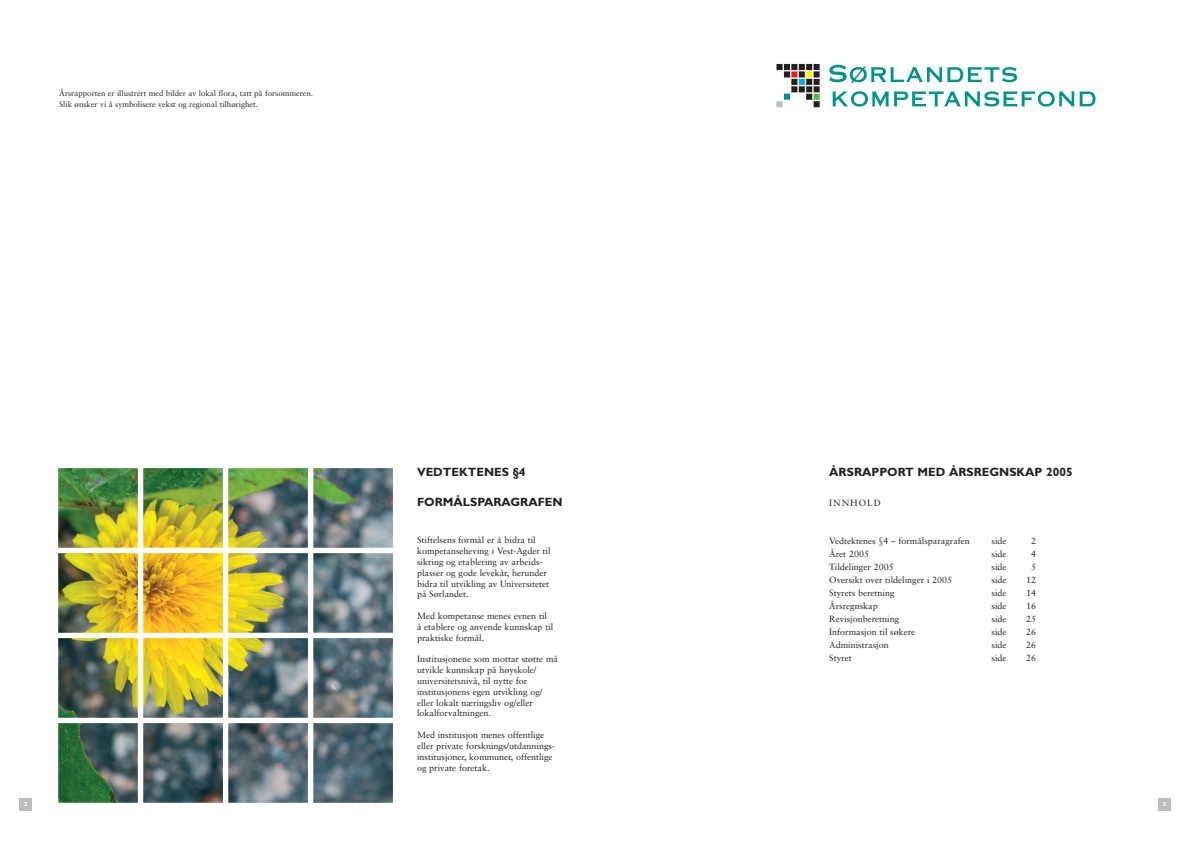
<style>
.page{position:relative;width:1191px;height:842px;background:#fff}
.page>*{position:absolute;margin:0;border:0;box-sizing:border-box;transform-origin:0 0}
.t1{font:700 12px "Gill Sans";color:#231f20}
.t2{font:9px/10.8px "Sabon";color:#231f20}
.t3{font:9px "Sabon";letter-spacing:.11em;color:#231f20}
.t4{font:8px/11px "Sabon";color:#231f20}
.t5{font:700 6px "Gill Sans";color:#fff}
</style>
<div class="page">
<div style="left:1158px;top:798px;width:12px;height:13px;background:#bbbdbf"></div>
<div style="left:20px;top:798px;width:12px;height:13px;background:#bbbdbf"></div>
<img style="left:58px;top:468px;width:335px;height:335px">
<svg style="left:829px;top:65px;width:188px;height:18px"></svg>
<svg style="left:832px;top:91px;width:263px;height:16px"></svg>
<div style="left:798px;top:64px;width:7px;height:6px;background:#231f20"></div>
<div style="left:798px;top:71px;width:7px;height:6px;background:#231f20"></div>
<div style="left:798px;top:79px;width:7px;height:6px;background:#00adef"></div>
<svg style="left:776px;top:64px;width:21px;height:43px"></svg>
<div style="left:798px;top:86px;width:7px;height:6px;background:#231f20"></div>
<svg style="left:806px;top:64px;width:13px;height:43px"></svg>
<p class="t4" style="left:59px;top:89px;width:255px">Årsrapporten er illustrert med bilder av lokal flora, tatt på forsommeren.<br>Slik ønsker vi å symbolisere vekst og regional tilhørighet.</p>
<h1 class="t1" style="left:417px;top:468px;width:110px">VEDTEKTENES §4</h1>
<h1 class="t1" style="left:417px;top:497px;width:147px">FORMÅLSPARAGRAFEN</h1>
<p class="t2" style="left:417px;top:536px;width:135px">Stiftelsens formål er å bidra til kompetanseheving i Vest-Agder til sikring og etablering av arbeids&shy;plasser og gode levekår, herunder bidra til utvikling av Universitetet på Sørlandet.</p>
<p class="t2" style="left:417px;top:611px;width:138px">Med kompetanse menes evnen til å etablere og anvende kunnskap til praktiske formål.</p>
<p class="t2" style="left:417px;top:655px;width:142px">Institusjonene som mottar støtte må utvikle kunnskap på høyskole/ universitetsnivå, til nytte for institusjonens egen utvikling og/ eller lokalt næringsliv og/eller lokalforvaltningen.</p>
<p class="t2" style="left:417px;top:730px;width:140px">Med institusjon menes offentlige eller private forsknings/utdannings&shy;institusjoner, kommuner, offentlige og private foretak.</p>
<h1 class="t1" style="left:829px;top:468px;width:245px">ÅRSRAPPORT MED ÅRSREGNSKAP 2005</h1>
<p class="t3" style="left:829px;top:499px;width:53px">INNHOLD</p>
<p class="t2" style="left:829px;top:536px;width:142px">Vedtektenes §4 – formålsparagrafen</p>
<p class="t2" style="left:991px;top:536px;width:17px">side</p>
<p class="t2" style="left:1031px;top:536px;width:7px">2</p>
<p class="t2" style="left:829px;top:549px;width:41px">Året 2005</p>
<p class="t2" style="left:991px;top:549px;width:16px">side</p>
<p class="t2" style="left:1031px;top:549px;width:7px">4</p>
<p class="t2" style="left:829px;top:562px;width:66px">Tildelinger 2005</p>
<p class="t2" style="left:991px;top:562px;width:17px">side</p>
<p class="t2" style="left:1031px;top:562px;width:7px">5</p>
<p class="t2" style="left:829px;top:575px;width:125px">Oversikt over tildelinger i 2005</p>
<p class="t2" style="left:991px;top:575px;width:17px">side</p>
<p class="t2" style="left:1026px;top:575px;width:12px">12</p>
<p class="t2" style="left:829px;top:588px;width:67px">Styrets beretning</p>
<p class="t2" style="left:991px;top:588px;width:16px">side</p>
<p class="t2" style="left:1026px;top:588px;width:12px">14</p>
<p class="t2" style="left:829px;top:601px;width:50px">Årsregnskap</p>
<p class="t2" style="left:991px;top:601px;width:17px">side</p>
<p class="t2" style="left:1026px;top:601px;width:12px">16</p>
<p class="t2" style="left:829px;top:614px;width:71px">Revisjonberetning</p>
<p class="t2" style="left:991px;top:614px;width:17px">side</p>
<p class="t2" style="left:1026px;top:614px;width:12px">25</p>
<p class="t2" style="left:829px;top:627px;width:87px">Informasjon til søkere</p>
<p class="t2" style="left:991px;top:627px;width:17px">side</p>
<p class="t2" style="left:1026px;top:627px;width:12px">26</p>
<p class="t2" style="left:829px;top:640px;width:61px">Administrasjon</p>
<p class="t2" style="left:991px;top:640px;width:17px">side</p>
<p class="t2" style="left:1026px;top:640px;width:12px">26</p>
<p class="t2" style="left:829px;top:653px;width:24px">Styret</p>
<p class="t2" style="left:991px;top:653px;width:16px">side</p>
<p class="t2" style="left:1026px;top:653px;width:12px">26</p>
<p class="t5" style="left:24px;top:802px;width:5px">2</p>
<p class="t5" style="left:1162px;top:802px;width:5px">3</p>
</div>
